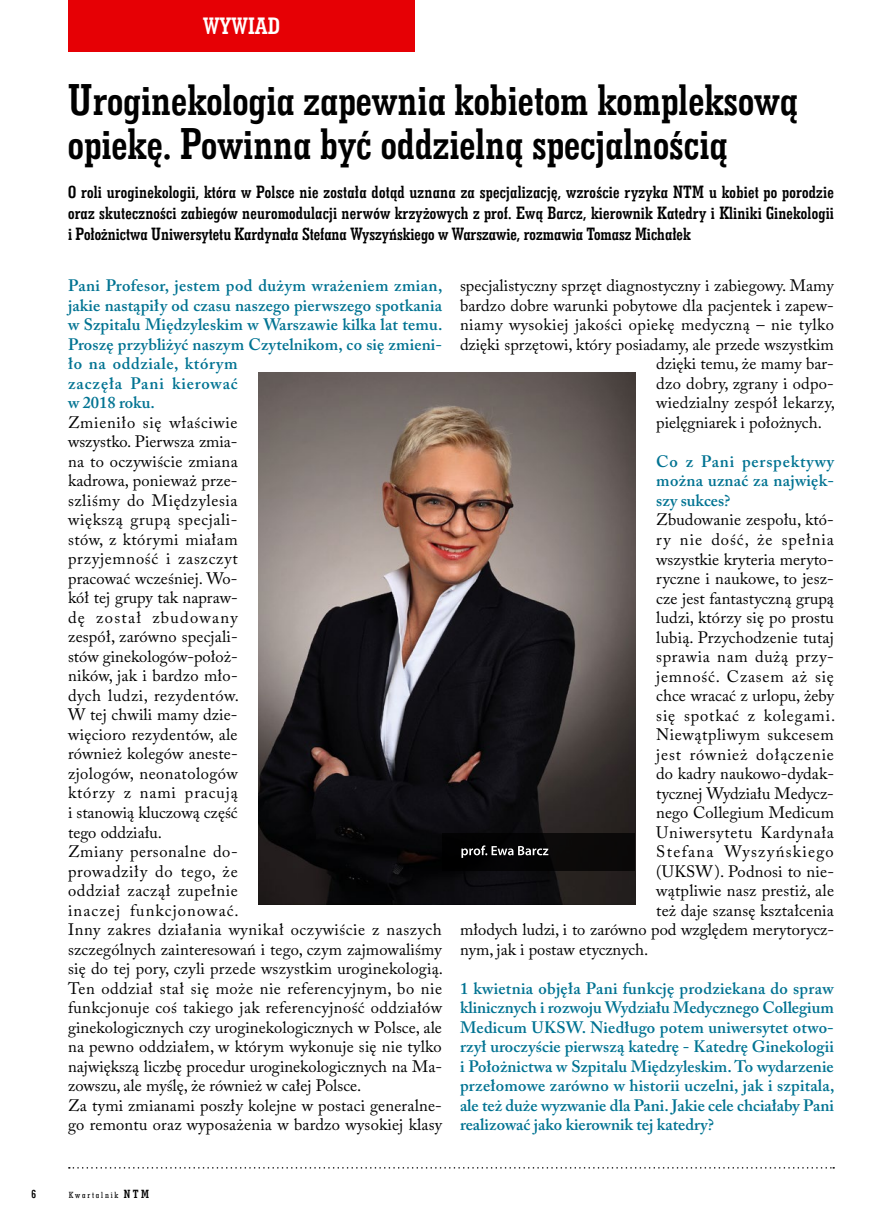
<style>
.page{position:relative;width:885px;height:1225px;background:#fff}
.page>*{position:absolute;margin:0;border:0;box-sizing:border-box;transform-origin:0 0}
.t1{font:45px/43.5px "Geo Slab 703 Bd Cn EU Normal";color:#000}
.t2{font:24px "Geo Slab 703 Bd Cn EU Normal";color:#fff}
.t3{font:18px/21px "Geo Slab 703 Bd Cn EU Normal";color:#000;text-align:justify}
.t4{font:16.5px/19.5px "Adobe Caslon Pro";letter-spacing:.015em;color:#000}
.t5{font:600 16.5px/19.5px "Adobe Caslon Pro";letter-spacing:.01em;color:#007392;text-align:justify}
.t6{font:16.5px "Adobe Caslon Pro";letter-spacing:.05em;color:#000}
.t7{font:16.5px "Adobe Caslon Pro";letter-spacing:.035em;color:#000}
.t8{font:16.5px "Adobe Caslon Pro";letter-spacing:.04em;color:#000}
.t9{font:16.5px "Adobe Caslon Pro";letter-spacing:.06em;color:#000}
.t10{font:16.5px "Adobe Caslon Pro";letter-spacing:.045em;color:#000}
.t11{font:16.5px "Adobe Caslon Pro";letter-spacing:.08em;color:#000}
.t12{font:12px "Geo Slab 703 Bd Cn EU Normal";color:#000}
.t13{font:9px "Geo Slab 703 Md Cn EU Normal";letter-spacing:.2em;color:#000}
.s1{font-family:"Geo Slab 703 Bd Cn EU Normal";font-size:12px}
</style>
<div class="page">
<div style="left:68px;top:0;width:347px;height:51px;background:#e60005"></div>
<svg style="left:69px;top:1167px;width:765px;height:1px"></svg>
<img style="left:259px;top:372px;width:376px;height:532px">
<div style="left:442px;top:833px;width:192px;height:37px;background:#0a0808"></div>
<svg style="left:461px;top:845px;width:87px;height:13px"></svg>
<h2 class="t2" style="left:203px;top:11px;width:78px">WYWIAD</h2>
<h1 class="t1" style="left:68px;top:77px;width:731px">Uroginekologia zapewnia kobietom kompleksową opiekę. Powinna być oddzielną specjalnością</h1>
<p class="t3" style="left:68px;top:181px;width:767px">O roli uroginekologii, która w Polsce nie została dotąd uznana za specjalizację, wzroście ryzyka NTM u kobiet po porodzie oraz skuteczności zabiegów neuromodulacji nerwów krzyżowych z prof. Ewą Barcz, kierownik Katedry i Kliniki Ginekologii i Położnictwa Uniwersytetu Kardynała Stefana Wyszyńskiego w Warszawie, rozmawia Tomasz Michałek</p>
<p class="t5" style="left:68px;top:276px;width:376px;text-align:left">Pani Profesor, jestem pod dużym wrażeniem zmian, jakie nastąpiły od czasu naszego pierwszego spotkania w Szpitalu Międzyleskim w Warszawie kilka lat temu.<br>Proszę przybliżyć naszym Czytelnikom, co się zmieni&shy;ło na oddziale, którym<br>zaczęła Pani kierować<br>w 2018 roku.</p>
<p class="t4" style="left:68px;top:412px;width:376px">Zmieniło się właściwie<br>wszystko. Pierwsza zmia-<br>na to oczywiście zmiana<br>kadrowa, ponieważ prze-<br>szliśmy do Międzylesia<br>większą grupą specjali-<br>stów, z którymi miałam<br>przyjemność i zaszczyt<br>pracować wcześniej. Wo-<br>kół tej grupy tak napraw-<br>dę został zbudowany<br>zespół, zarówno specjali-<br>stów ginekologów-położ-<br>ników, jak i bardzo mło-<br>dych ludzi, rezydentów.<br>W tej chwili mamy dzie-<br>więcioro rezydentów, ale<br>również kolegów aneste-<br>zjologów, neonatologów<br>którzy z nami pracują<br>i stanowią kluczową część<br>tego oddziału.<br>Zmiany personalne do-<br>prowadziły do tego, że<br>oddział zaczął zupełnie<br>inaczej funkcjonować.<br>Inny zakres działania wynikał oczywiście z naszych szczególnych zainteresowań i tego, czym zajmowaliśmy się do tej pory, czyli przede wszystkim uroginekologią.<br>Ten oddział stał się może nie referencyjnym, bo nie funkcjonuje coś takiego jak referencyjność oddziałów ginekologicznych czy uroginekologicznych w Polsce, ale na pewno oddziałem, w którym wykonuje się nie tylko największą liczbę procedur uroginekologicznych na Ma&shy;zowszu, ale myślę, że również w całej Polsce.<br>Za tymi zmianami poszły kolejne w postaci generalne&shy;go remontu oraz wyposażenia w bardzo wysokiej klasy</p>
<p class="t4" style="left:460px;top:276px;width:375px">specjalistyczny sprzęt diagnostyczny i zabiegowy. Mamy</p>
<p class="t4" style="left:460px;top:295px;width:375px">bardzo dobre warunki pobytowe dla pacjentek i zapew-</p>
<p class="t4" style="left:460px;top:315px;width:375px">niamy wysokiej jakości opiekę medyczną – nie tylko</p>
<p class="t4" style="left:460px;top:334px;width:375px">dzięki sprzętowi, który posiadamy, ale przede wszystkim</p>
<p class="t4" style="left:656px;top:354px;width:179px">dzięki temu, że mamy bar-</p>
<p class="t4" style="left:656px;top:373px;width:179px">dzo dobry, zgrany i odpo-</p>
<p class="t4" style="left:656px;top:393px;width:180px">wiedzialny zespół lekarzy,</p>
<p class="t4" style="left:656px;top:412px;width:167px">pielęgniarek i położnych.</p>
<p class="t5" style="left:656px;top:451px;width:179px">Co z Pani perspektywy można uznać za najwięk&shy;szy sukces?</p>
<p class="t4" style="left:656px;top:510px;width:179px">Zbudowanie zespołu, któ-</p>
<p class="t9" style="left:656px;top:529px;width:179px">ry nie dość, że spełnia</p>
<p class="t4" style="left:656px;top:549px;width:179px">wszystkie kryteria meryto-</p>
<p class="t4" style="left:656px;top:568px;width:179px">ryczne i naukowe, to jesz-</p>
<p class="t4" style="left:656px;top:588px;width:179px">cze jest fantastyczną grupą</p>
<p class="t4" style="left:656px;top:607px;width:179px">ludzi, którzy się po prostu</p>
<p class="t4" style="left:656px;top:627px;width:179px">lubią. Przychodzenie tutaj</p>
<p class="t7" style="left:656px;top:646px;width:179px">sprawia nam dużą przy-</p>
<p class="t10" style="left:656px;top:666px;width:179px">jemność. Czasem aż się</p>
<p class="t4" style="left:656px;top:685px;width:179px">chce wracać z urlopu, żeby</p>
<p class="t6" style="left:656px;top:705px;width:180px">się spotkać z kolegami.</p>
<p class="t7" style="left:656px;top:724px;width:179px">Niewątpliwym sukcesem</p>
<p class="t6" style="left:656px;top:744px;width:179px">jest również dołączenie</p>
<p class="t4" style="left:656px;top:763px;width:179px">do kadry naukowo-dydak-</p>
<p class="t4" style="left:656px;top:783px;width:179px">tycznej Wydziału Medycz-</p>
<p class="t4" style="left:656px;top:802px;width:179px">nego Collegium Medicum</p>
<p class="t8" style="left:656px;top:822px;width:179px">Uniwersytetu Kardynała</p>
<p class="t11" style="left:656px;top:842px;width:179px">Stefana Wyszyńskiego</p>
<p class="t4" style="left:656px;top:861px;width:179px">(UKSW). Podnosi to nie-</p>
<p class="t4" style="left:656px;top:880px;width:179px">wątpliwie nasz prestiż, ale</p>
<p class="t4" style="left:656px;top:900px;width:179px">też daje szansę kształcenia</p>
<p class="t4" style="left:460px;top:919px;width:375px">młodych ludzi, i to zarówno pod względem merytorycz-</p>
<p class="t4" style="left:460px;top:939px;width:190px">nym, jak i postaw etycznych.</p>
<p class="t5" style="left:460px;top:978px;width:376px">1 kwietnia objęła Pani funkcję prodziekana do spraw klinicznych i rozwoju Wydziału Medycznego Collegium Medicum UKSW. Niedługo potem uniwersytet otwo&shy;rzył uroczyście pierwszą katedrę - Katedrę Ginekologii i Położnictwa w Szpitalu Międzyleskim. To wydarzenie przełomowe zarówno w historii uczelni, jak i szpitala, ale też duże wyzwanie dla Pani. Jakie cele chciałaby Pani realizować jako kierownik tej katedry?</p>
<p class="t12" style="left:32px;top:1186px;width:6px">6</p>
<p class="t13" style="left:69px;top:1189px;width:82px">Kwartalnik <span class="s1">NTM</span></p>
</div>
